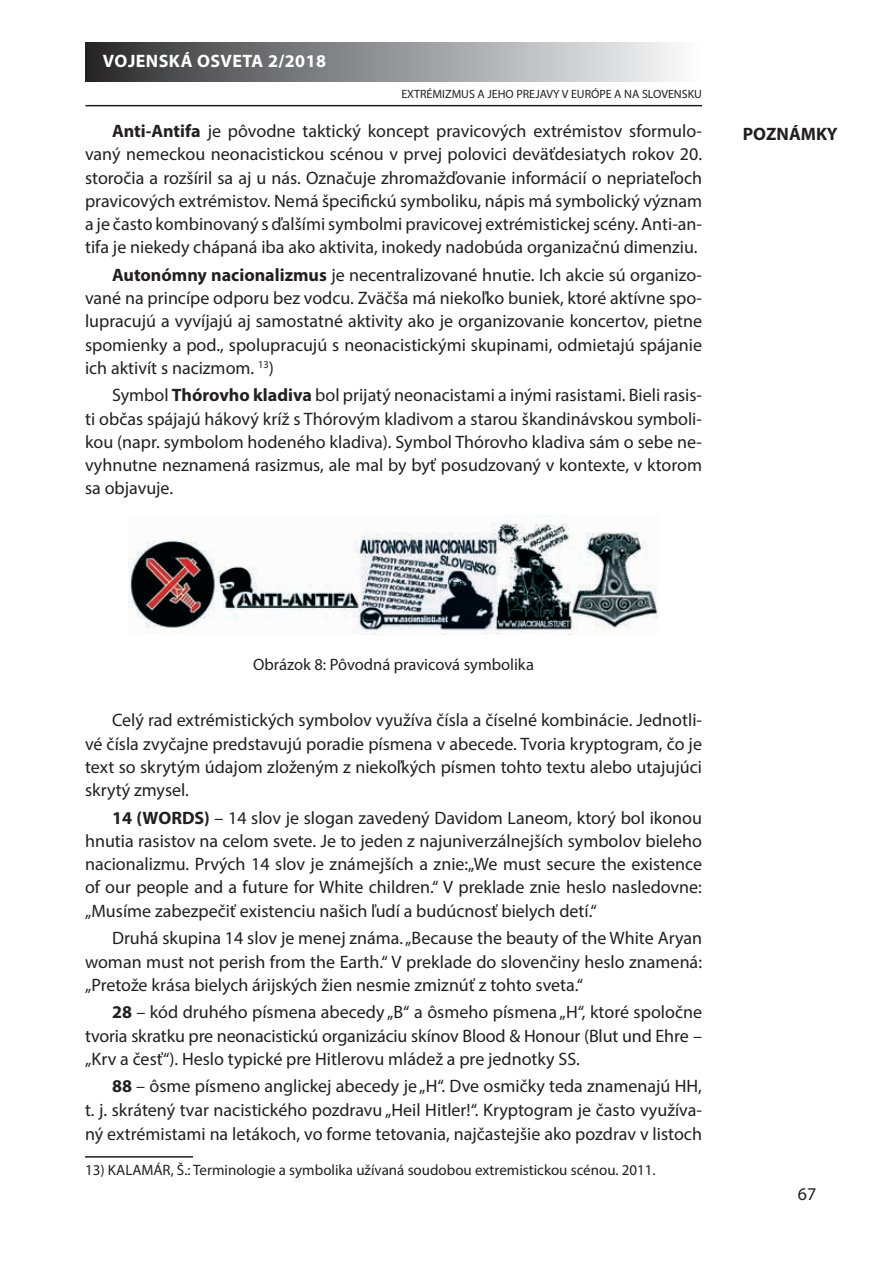
<style>
.page{position:relative;width:893px;height:1263px;background:#fff}
.page>*{position:absolute;margin:0;border:0;box-sizing:border-box;transform-origin:0 0}
.t1{font:18px/23.2px "Myriad Pro";color:#231f20;text-align:justify}
.t2{font:700 18px "Myriad Pro";letter-spacing:.025em;color:#fff}
.t3{font:700 18px "Myriad Pro";color:#231f20}
.t4{font:16.5px "Myriad Pro";color:#231f20}
.t5{font:15px "Myriad Pro";color:#231f20}
.t6{font:12px "Myriad Pro";color:#231f20}
.s1{font-weight:700}
</style>
<div class="page">
<hr style="left:85px;top:105px;width:617px;height:1px;background:#231f20">
<div style="left:85px;top:43px;width:617px;height:38px;background:linear-gradient(to right,#2c2d2f,#fcfdff)"></div>
<hr style="left:85px;top:1156px;width:108px;height:1px;background:#231f20">
<img style="left:128px;top:515px;width:531px;height:120px">
<p class="t2" style="left:103px;top:49px;width:225px">VOJENSKÁ OSVETA 2/2018</p>
<p class="t6" style="left:401px;top:87px;width:302px">EXTRÉMIZMUS A JEHO PREJAVY V EURÓPE A NA SLOVENSKU</p>
<p class="t1" style="left:85px;top:119px;width:619px;text-indent:27px"><span class="s1">Anti-Antifa</span> je pôvodne taktický koncept pravicových extrémistov sformulo&shy;vaný nemeckou neonacistickou scénou v prvej polovici deväťdesiatych rokov 20. storočia a rozšíril sa aj u nás. Označuje zhromažďovanie informácií o nepriateľoch pravicových extrémistov. Nemá špecifickú symboliku, nápis má symbolický význam a je často kombinovaný s ďalšími symbolmi pravicovej extrémistickej scény. Anti-an&shy;tifa je niekedy chápaná iba ako aktivita, inokedy nadobúda organizačnú dimenziu.</p>
<p class="t1" style="left:85px;top:263px;width:618px;text-indent:27px"><span class="s1">Autonómny nacionalizmus</span> je necentralizované hnutie. Ich akcie sú organizo&shy;vané na princípe odporu bez vodcu. Zväčša má niekoľko buniek, ktoré aktívne spo&shy;lupracujú a vyvíjajú aj samostatné aktivity ako je organizovanie koncertov, pietne spomienky a pod., spolupracujú s neonacistickými skupinami, odmietajú spájanie ich aktivít s nacizmom. <sup>13</sup>)</p>
<p class="t1" style="left:85px;top:383px;width:618px;text-indent:27px">Symbol <span class="s1">Thórovho kladiva</span> bol prijatý neonacistami a inými rasistami. Bieli rasis&shy;ti občas spájajú hákový kríž s Thórovým kladivom a starou škandinávskou symboli&shy;kou (napr. symbolom hodeného kladiva). Symbol Thórovho kladiva sám o sebe ne&shy;vyhnutne neznamená rasizmus, ale mal by byť posudzovaný v kontexte, v ktorom sa objavuje.</p>
<p class="t3" style="left:743px;top:122px;width:96px">POZNÁMKY</p>
<p class="t4" style="left:253px;top:654px;width:282px">Obrázok 8: Pôvodná pravicová symbolika</p>
<p class="t1" style="left:85px;top:708px;width:618px;text-indent:27px">Celý rad extrémistických symbolov využíva čísla a číselné kombinácie. Jednotli&shy;vé čísla zvyčajne predstavujú poradie písmena v abecede. Tvoria kryptogram, čo je text so skrytým údajom zloženým z niekoľkých písmen tohto textu alebo utajujúci skrytý zmysel.</p>
<p class="t1" style="left:85px;top:806px;width:619px;text-indent:27px"><span class="s1">14 (WORDS)</span> – 14 slov je slogan zavedený Davidom Laneom, ktorý bol ikonou hnutia rasistov na celom svete. Je to jeden z najuniverzálnejších symbolov bieleho nacionalizmu. Prvých 14 slov je známejších a znie:„We must secure the existence of our people and a future for White children.“ V preklade znie heslo nasledovne: „Musíme zabezpečiť existenciu našich ľudí a budúcnosť bielych detí.“</p>
<p class="t1" style="left:85px;top:926px;width:618px;text-indent:27px">Druhá skupina 14 slov je menej známa. „Because the beauty of the White Aryan woman must not perish from the Earth.“ V preklade do slovenčiny heslo znamená: „Pretože krása bielych árijských žien nesmie zmiznúť z tohto sveta.“</p>
<p class="t1" style="left:85px;top:1000px;width:618px;text-indent:27px"><span class="s1">28</span> – kód druhého písmena abecedy „B“ a ôsmeho písmena „H“, ktoré spoločne tvoria skratku pre neonacistickú organizáciu skínov Blood &amp; Honour (Blut und Ehre – „Krv a česť“). Heslo typické pre Hitlerovu mládež a pre jednotky SS.</p>
<p class="t1" style="left:85px;top:1074px;width:618px;line-height:23.7px;text-indent:27px"><span class="s1">88</span> – ôsme písmeno anglickej abecedy je „H“. Dve osmičky teda znamenajú HH, t. j. skrátený tvar nacistického pozdravu „Heil Hitler!“. Kryptogram je často využíva&shy;ný extrémistami na letákoch, vo forme tetovania, najčastejšie ako pozdrav v listoch</p>
<p class="t5" style="left:85px;top:1160px;width:572px">13) KALAMÁR, Š.: Terminologie a symbolika užívaná soudobou extremistickou scénou. 2011.</p>
<p class="t1" style="left:798px;top:1182px;width:20px">67</p>
</div>
